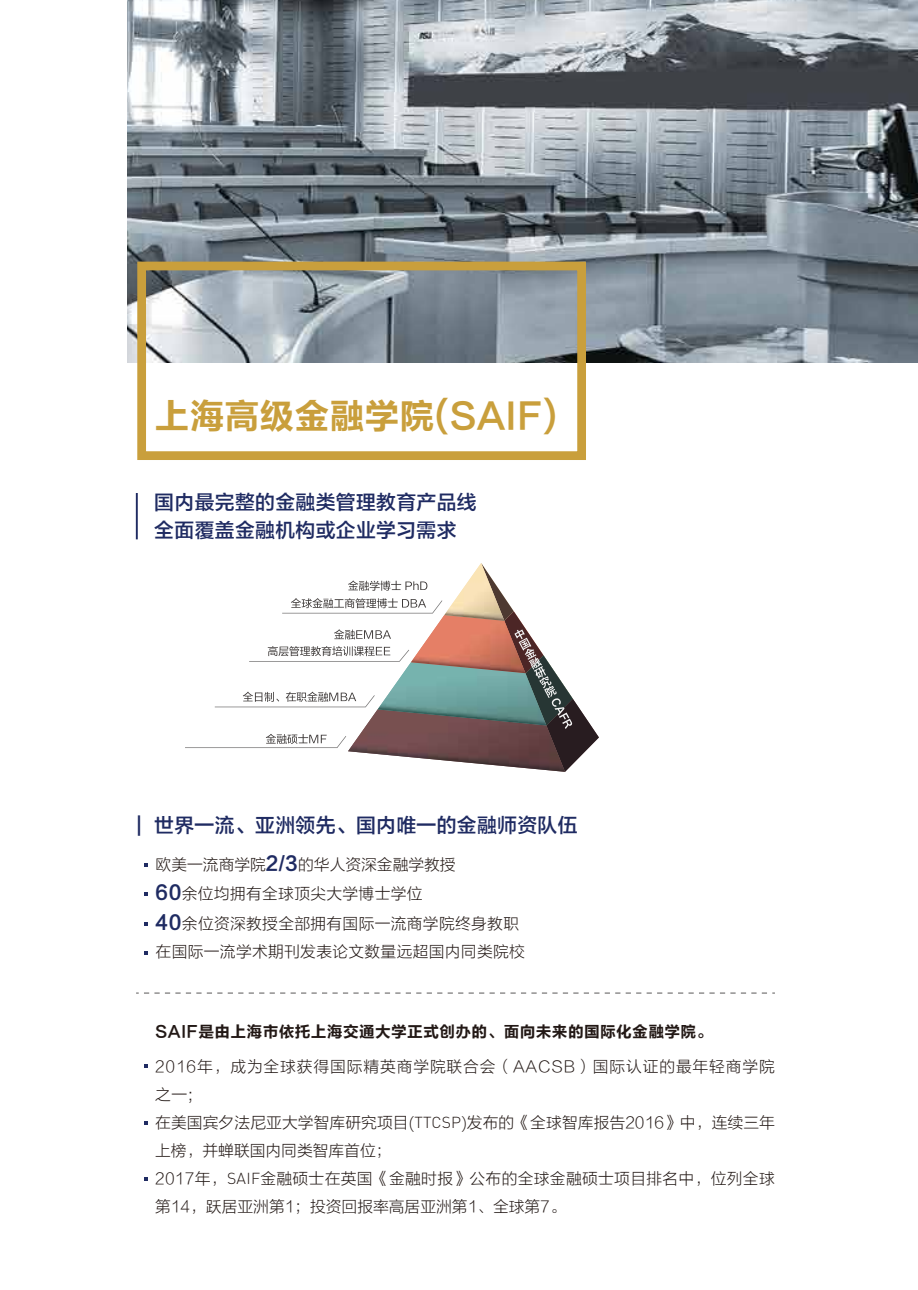
<style>
.page{position:relative;width:918px;height:1290px;background:#fff}
.page>*{position:absolute;margin:0;border:0;box-sizing:border-box;transform-origin:0 0}
.t1{font:35px "FZLTCHK GBK1 0";color:#c99f3c}
.t2{font:19.78px/28px "FZLTZHK GBK1 0";letter-spacing:.02em;color:#1f2b62}
.t3{font:15.75px/28px "FZLTKHK GBK1 0";letter-spacing:.02em;color:#221815}
.t4{font:15.75px "FZLTCHK GBK1 0";letter-spacing:.02em;color:#221815}
.s1{font-family:"FZLTZHK GBK1 0";font-size:19.25px;color:#1f2b62}
.s2{font-family:"DIN Pro";font-weight:300}
</style>
<div class="page">
<img style="left:128px;top:0;width:790px;height:363px">
<svg style="left:185px;top:563px;width:414px;height:209px"></svg>
<div style="left:137px;top:262px;width:449px;height:198px;border:9px solid #c99f3c"></div>
<svg style="left:144px;top:863px;width:3px;height:4px"></svg>
<svg style="left:144px;top:892px;width:3px;height:4px"></svg>
<svg style="left:144px;top:922px;width:3px;height:4px"></svg>
<svg style="left:144px;top:951px;width:3px;height:4px"></svg>
<svg style="left:136px;top:993px;width:639px;height:1px"></svg>
<hr style="left:136px;top:493px;width:2px;height:46px;background:#1f2b62">
<h1 class="t1" style="left:154px;top:396px;width:404px">上海高级金融学院(SAIF)</h1>
<p class="t2" style="left:154px;top:489px;width:324px">国内最完整的金融类管理教育产品线全面覆盖金融机构或企业学习需求</p>
<p class="t2" style="left:136px;top:812px;width:443px">| 世界一流、亚洲领先、国内唯一的金融师资队伍</p>
<p class="t3" style="left:156px;top:850px;width:365px;line-height:29.4px">欧美一流商学院<span class="s1">2/3</span>的华人资深金融学教授<br><span class="s1">60</span>余位均拥有全球顶尖大学博士学位<br><span class="s1">40</span>余位资深教授全部拥有国际一流商学院终身教职</p>
<p class="t3" style="left:156px;top:938px;width:371px">在国际一流学术期刊发表论文数量远超国内同类院校</p>
<p class="t4" style="left:155px;top:1023px;width:558px">SAIF是由上海市依托上海交通大学正式创办的、面向未来的国际化金融学院。</p>
<p class="t3" style="left:155px;top:1052px;width:621px">2016年，成为全球获得国际精英商学院联合会（AACSB）国际认证的最年轻商学院之一;<br>在美国宾夕法尼亚大学智库研究项目(<span class="s2">TTCSP</span>)发布的《全球智库报告2016》中，连续三年上榜，并蝉联国内同类智库首位；<br>2017年，<span class="s2">SAIF</span>金融硕士在英国《金融时报》公布的全球金融硕士项目排名中，位列全球第14，跃居亚洲第1；投资回报率高居亚洲第1、全球第7。</p>
</div>
